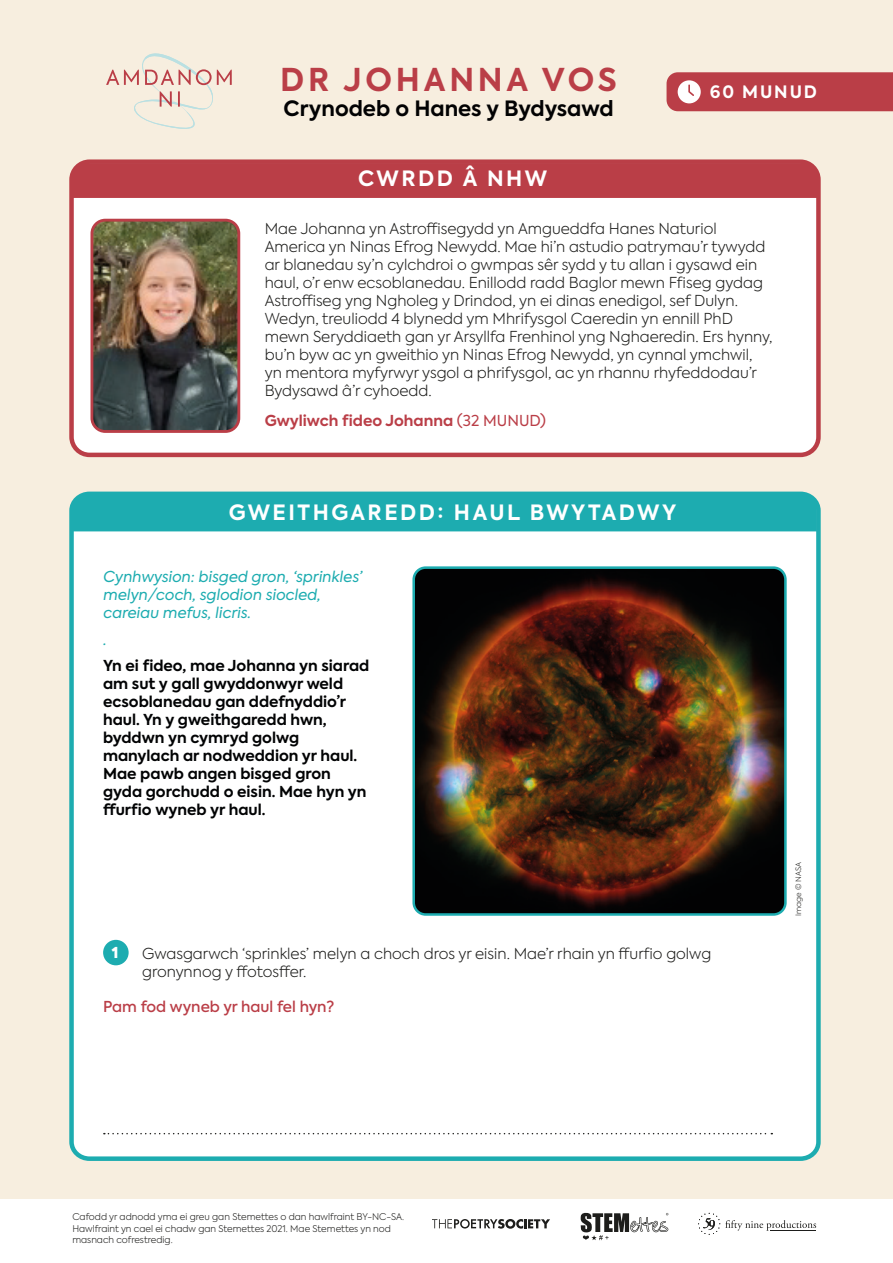
<style>
.page{position:relative;width:893px;height:1263px;background:#f7eedf}
.page>*{position:absolute;margin:0;border:0;box-sizing:border-box;transform-origin:0 0}
.t1{font:700 31.35px "Axiforma";letter-spacing:.12em;color:#ba3e47}
.t2{font:700 21px "Axiforma";letter-spacing:.12em;color:#fff}
.t3{font:700 21px "Axiforma";color:#020203}
.t4{font:700 16.95px "Axiforma";letter-spacing:.11em;color:#fff}
.t5{font:300 15px/18px "Axiforma";color:#1d1d1b}
.t6{font:700 15px/18px "Axiforma";color:#020304}
.t7{font:italic 15px/18px "Axiforma";color:#1dacb0}
.t8{font:700 15px "Axiforma";color:#ba3e47}
.t9{font:500 15px "Axiforma";color:#ba3e47}
.t10{font:900 15px "Axiforma";color:#fff}
.t11{font:300 9.15px/11.1px "Axiforma";color:#1d1d1b}
.t12{font:300 7.5px "Axiforma";color:#1d1d1b}
.s1{font-weight:400}
</style>
<div class="page">
<div style="left:72px;top:494px;width:746px;height:665px;background:#fff;border-radius:17px"></div>
<div style="left:69px;top:492px;width:752px;height:669px;border:4px solid #1dacb0;border-radius:17px"></div>
<div style="left:72px;top:162px;width:746px;height:293px;background:#fff;border-radius:18px"></div>
<div style="left:69px;top:159px;width:752px;height:298px;border:4px solid #ba3e47;border-radius:18px"></div>
<div style="left:73px;top:496px;width:744px;height:35px;background:#1dacb0"></div>
<div style="left:72px;top:164px;width:746px;height:34px;background:#ba3e47"></div>
<img style="left:94px;top:221px;width:144px;height:208px">
<div style="left:90px;top:219px;width:150px;height:214px;border:3px solid #ba3e47;border-radius:13px"></div>
<div style="left:103px;top:940px;width:26px;height:25px;background:#1dacb0;border-radius:50%"></div>
<svg style="left:104px;top:1133px;width:668px;height:1px"></svg>
<div style="left:0;top:1199px;width:893px;height:64px;background:#fff"></div>
<svg style="left:432px;top:1219px;width:118px;height:10px"></svg>
<svg style="left:698px;top:1213px;width:118px;height:22px"></svg>
<svg style="left:581px;top:1212px;width:87px;height:28px"></svg>
<img style="left:416px;top:570px;width:367px;height:342px">
<div style="left:412px;top:566px;width:375px;height:350px;border:3px solid #1dacb0;border-radius:12px"></div>
<svg style="left:666px;top:72px;width:227px;height:39px;background:#be4951"></svg>
<svg style="left:106px;top:53px;width:126px;height:76px"></svg>
<h1 class="t1" style="left:280px;top:58px;width:338px">DR JOHANNA VOS</h1>
<h2 class="t3" style="left:284px;top:94px;width:331px">Crynodeb o Hanes y Bydysawd</h2>
<h2 class="t2" style="left:358px;top:164px;width:191px">CWRDD Â NHW</h2>
<p class="t4" style="left:710px;top:80px;width:109px">60 MUNUD</p>
<p class="t5" style="left:265px;top:219px;width:509px">Mae Johanna yn Astroffisegydd yn Amgueddfa Hanes Naturiol America yn Ninas Efrog Newydd. Mae hi’n astudio patrymau’r tywydd ar blanedau sy’n cylchdroi o gwmpas sêr sydd y tu allan i gysawd ein haul, o’r enw ecsoblanedau. Enillodd radd Baglor mewn Ffiseg gydag Astroffiseg yng Ngholeg y Drindod, yn ei dinas enedigol, sef Dulyn.<br>Wedyn, treuliodd 4 blynedd ym Mhrifysgol Caeredin yn ennill PhD mewn Seryddiaeth gan yr Arsyllfa Frenhinol yng Nghaeredin. Ers hynny, bu’n byw ac yn gweithio yn Ninas Efrog Newydd, yn cynnal ymchwil, yn mentora myfyrwyr ysgol a phrifysgol, ac yn rhannu rhyfeddodau’r Bydysawd â’r cyhoedd.</p>
<p class="t8" style="left:265px;top:411px;width:283px">Gwyliwch fideo Johanna <span class="s1">(32 MUNUD)</span></p>
<h2 class="t2" style="left:229px;top:498px;width:449px">GWEITHGAREDD: HAUL BWYTADWY</h2>
<p class="t7" style="left:103px;top:568px;width:261px">Cynhwysion: bisged gron, ‘sprinkles’ melyn/coch, sglodion siocled, careiau mefus, licris.</p>
<p class="t7" style="left:103px;top:631px;width:5px">.</p>
<p class="t6" style="left:103px;top:657px;width:268px">Yn ei fideo, mae Johanna yn siarad am sut y gall gwyddonwyr weld ecsoblanedau gan ddefnyddio’r haul. Yn y gweithgaredd hwn, byddwn yn cymryd golwg manylach ar nodweddion yr haul.<br>Mae pawb angen bisged gron gyda gorchudd o eisin. Mae hyn yn ffurfio wyneb yr haul.</p>
<p class="t10" style="left:112px;top:942px;width:8px">1</p>
<p class="t5" style="left:142px;top:945px;width:571px">Gwasgarwch ‘sprinkles’ melyn a choch dros yr eisin. Mae’r rhain yn ffurfio golwg gronynnog y ffotosffer.</p>
<p class="t9" style="left:103px;top:997px;width:233px">Pam fod wyneb yr haul fel hyn?</p>
<p class="t11" style="left:72px;top:1211px;width:333px">Cafodd yr adnodd yma ei greu gan Stemettes o dan hawlfraint BY-NC-SA.<br>Hawlfraint yn cael ei chadw gan Stemettes 2021. Mae Stemettes yn nod masnach cofrestredig.</p>
<p class="t12" style="left:794px;top:916px;width:55px;rotate:-90deg">Image © NASA</p>
</div>
